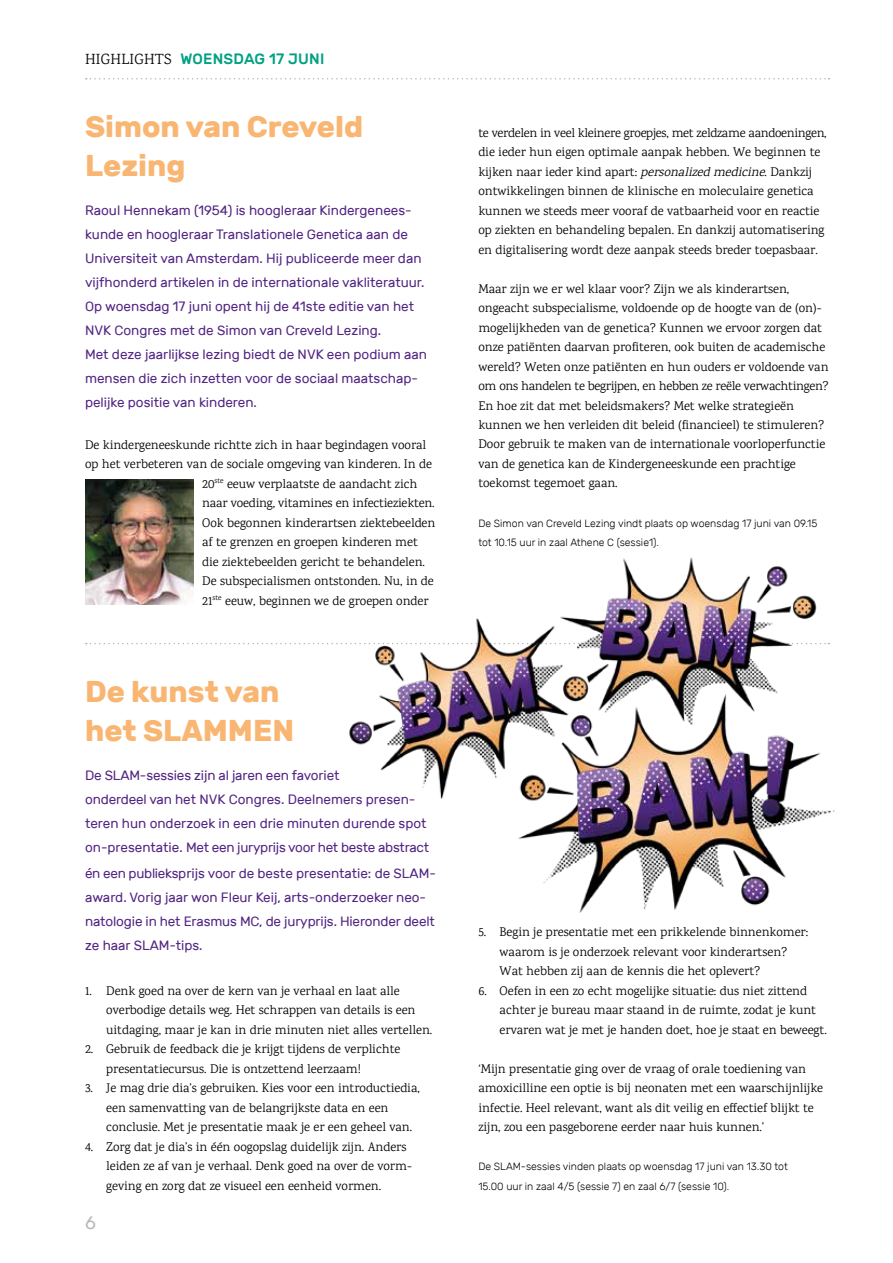
<style>
.page{position:relative;width:893px;height:1263px;background:#fff}
.page>*{position:absolute;margin:0;border:0;box-sizing:border-box;transform-origin:0 0}
.t1{font:700 30px/39px "Rubik";color:#f9b672}
.t2{font:18px "Rubik";color:#b6b9b4}
.t3{font:500 15px "Rubik";letter-spacing:.015em;color:#00a183}
.t4{font:13.5px/24px "Rubik";color:#522583}
.t5{font:12.75px/19.5px "Karma";color:#000}
.t6{font:300 10.5px/19.5px "Rubik";color:#000}
.s1{font-family:"Karma";font-weight:400;color:#000}
.s2{font-style:italic}
</style>
<div class="page">
<svg style="left:86px;top:78px;width:743px;height:2px"></svg>
<svg style="left:86px;top:643px;width:209px;height:1px"></svg>
<img style="left:295px;top:557px;width:540px;height:356px">
<img style="left:85px;top:479px;width:109px;height:126px">
<p class="t3" style="left:85px;top:50px;width:241px"><span class="s1">HIGHLIGHTS</span> WOENSDAG 17 JUNI</p>
<h1 class="t1" style="left:85px;top:107px;width:279px">Simon van Creveld<br>Lezing</h1>
<p class="t4" style="left:85px;top:198px;width:343px">Raoul Hennekam (1954) is hoogleraar Kindergenees&shy;kunde en hoogleraar Translationele Genetica aan de Universiteit van Amsterdam. Hij publiceerde meer dan vijfhonderd artikelen in de internationale vakliteratuur.<br>Op woensdag 17 juni opent hij de 41ste editie van het NVK Congres met de Simon van Creveld Lezing.<br>Met deze jaarlijkse lezing biedt de NVK een podium aan mensen die zich inzetten voor de sociaal maatschap&shy;pelijke positie van kinderen.</p>
<p class="t5" style="left:85px;top:434px;width:343px">De kindergeneeskunde richtte zich in haar begindagen vooral</p>
<p class="t5" style="left:85px;top:454px;width:348px">op het verbeteren van de sociale omgeving van kinderen. In de</p>
<p class="t5" style="left:202px;top:473px;width:217px">20<sup>ste</sup> eeuw verplaatste de aandacht zich</p>
<p class="t5" style="left:202px;top:493px;width:234px">naar voeding, vitamines en infectieziekten.</p>
<p class="t5" style="left:202px;top:512px;width:235px">Ook begonnen kinderartsen ziektebeelden</p>
<p class="t5" style="left:202px;top:532px;width:217px">af te grenzen en groepen kinderen met</p>
<p class="t5" style="left:202px;top:551px;width:224px">die ziektebeelden gericht te behandelen.</p>
<p class="t5" style="left:202px;top:571px;width:233px">De subspecialismen ontstonden. Nu, in de</p>
<p class="t5" style="left:202px;top:590px;width:228px">21<sup>ste</sup> eeuw, beginnen we de groepen onder</p>
<h1 class="t1" style="left:85px;top:672px;width:211px">De kunst van het SLAMMEN</h1>
<p class="t4" style="left:85px;top:764px;width:346px">De SLAM-sessies zijn al jaren een favoriet<br>onderdeel van het NVK Congres. Deelnemers presen&shy;teren hun onderzoek in een drie minuten durende spot on-presentatie. Met een juryprijs voor het beste abstract</p>
<p class="t4" style="left:85px;top:861px;width:352px">én een publieksprijs voor de beste presentatie: de SLAM&shy;award. Vorig jaar won Fleur Keij, arts-onderzoeker neo&shy;natologie in het Erasmus MC, de juryprijs. Hieronder deelt ze haar SLAM-tips.</p>
<p class="t5" style="left:106px;top:980px;width:327px;text-indent:-21px">1. Denk goed na over de kern van je verhaal en laat alle overbodige details weg. Het schrappen van details is een uitdaging, maar je kan in drie minuten niet alles vertellen.</p>
<p class="t5" style="left:106px;top:1039px;width:296px;text-indent:-21px">2. Gebruik de feedback die je krijgt tijdens de verplichte presentatiecursus. Die is ontzettend leerzaam!</p>
<p class="t5" style="left:106px;top:1078px;width:315px;text-indent:-21px">3. Je mag drie dia’s gebruiken. Kies voor een introductiedia, een samenvatting van de belangrijkste data en een conclusie. Met je presentatie maak je er een geheel van.</p>
<p class="t5" style="left:106px;top:1136px;width:307px;text-indent:-21px">4. Zorg dat je dia’s in één oogopslag duidelijk zijn. Anders leiden ze af van je verhaal. Denk goed na over de vorm&shy;geving en zorg dat ze visueel een eenheid vormen.</p>
<h2 class="t2" style="left:85px;top:1212px;width:12px">6</h2>
<p class="t5" style="left:478px;top:122px;width:350px">te verdelen in veel kleinere groepjes, met zeldzame aandoeningen, die ieder hun eigen optimale aanpak hebben. We beginnen te kijken naar ieder kind apart: <span class="s2">personalizedmedicine</span>. Dankzij ontwikkelingen binnen de klinische en moleculaire genetica kunnen we steeds meer vooraf de vatbaarheid voor en reactie op ziekten en behandeling bepalen. En dankzij automatisering en digitalisering wordt deze aanpak steeds breder toepasbaar.</p>
<p class="t5" style="left:478px;top:278px;width:352px">Maar zijn we er wel klaar voor? Zijn we als kinderartsen, ongeacht subspecialisme, voldoende op de hoogte van de (on)- mogelijkheden van de genetica? Kunnen we ervoor zorgen dat onze patiënten daarvan profiteren, ook buiten de academische wereld? Weten onze patiënten en hun ouders er voldoende van om ons handelen te begrijpen, en hebben ze reële verwachtingen?<br>En hoe zit dat met beleidsmakers? Met welke strategieën kunnen we hen verleiden dit beleid (financieel) te stimuleren?<br>Door gebruik te maken van de internationale voorloperfunctie van de genetica kan de Kindergeneeskunde een prachtige toekomst tegemoet gaan.</p>
<p class="t6" style="left:478px;top:513px;width:340px">De Simon van Creveld Lezing vindt plaats op woensdag 17 juni van 09.15 tot 10.15 uur in zaal Athene C (sessie1).</p>
<p class="t5" style="left:500px;top:922px;width:310px;text-indent:-21px">5. Begin je presentatie met een prikkelende binnenkomer: waarom is je onderzoek relevant voor kinderartsen?<br>Wat hebben zij aan de kennis die het oplevert?</p>
<p class="t5" style="left:500px;top:980px;width:329px;text-indent:-21px">6. Oefen in een zo echt mogelijke situatie: dus niet zittend achter je bureau maar staand in de ruimte, zodat je kunt ervaren wat je met je handen doet, hoe je staat en beweegt.</p>
<p class="t5" style="left:478px;top:1058px;width:346px">‘Mijn presentatie ging over de vraag of orale toediening van amoxicilline een optie is bij neonaten met een waarschijnlijke infectie. Heel relevant, want als dit veilig en effectief blijkt te zijn, zou een pasgeborene eerder naar huis kunnen.’</p>
<p class="t6" style="left:478px;top:1157px;width:311px">De SLAM-sessies vinden plaats op woensdag 17 juni van 13.30 tot<br>15.00 uur in zaal 4/5 (sessie 7) en zaal 6/7 (sessie 10).</p>
</div>
